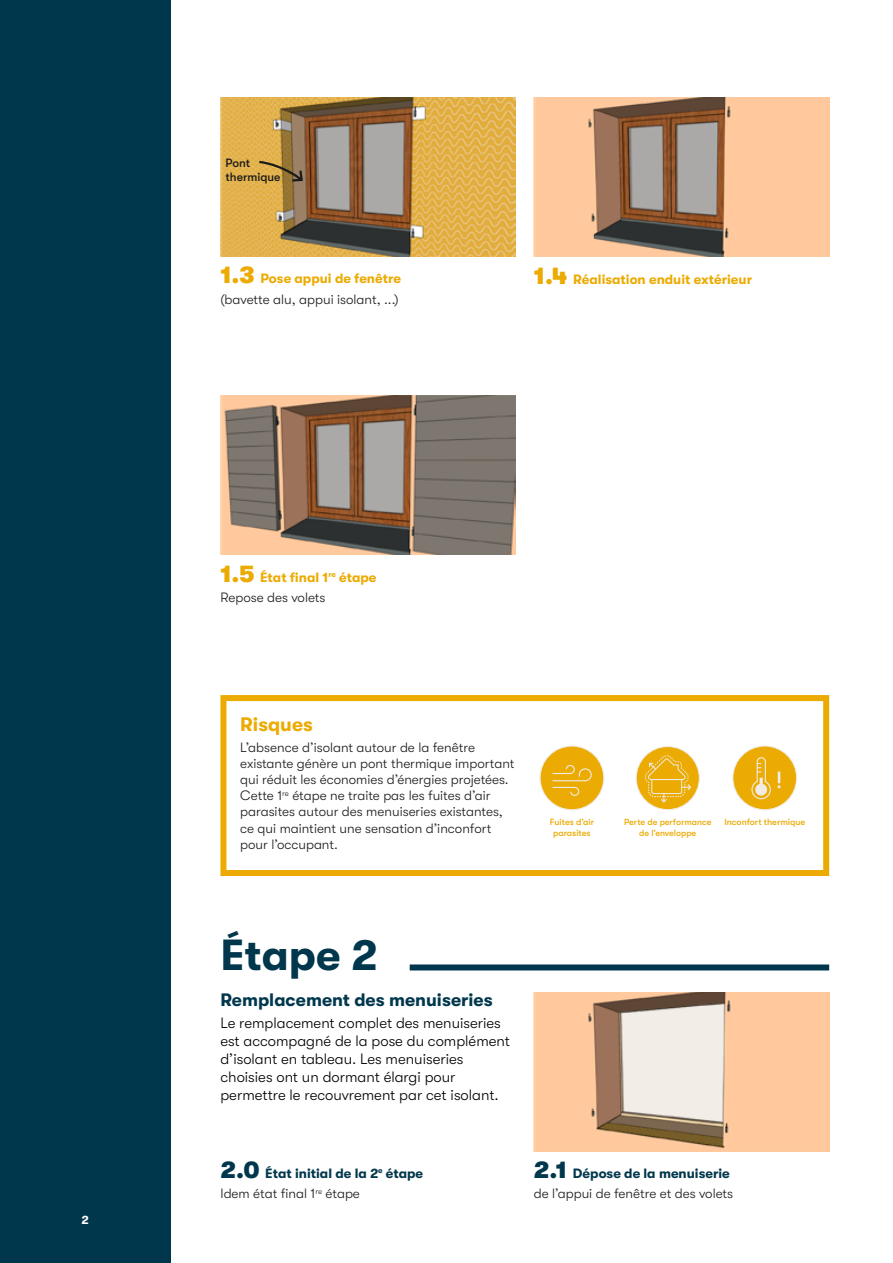
<style>
.page{position:relative;width:893px;height:1263px;background:#fff}
.page>*{position:absolute;margin:0;border:0;box-sizing:border-box;transform-origin:0 0}
.t1{font:700 43.5px "GT Walsheim";color:#00374c}
.t2{font:700 19.5px "GT Walsheim";color:#ecab03}
.t3{font:700 18px "GT Walsheim";color:#00374c}
.t4{font:300 15px/18px "GT Walsheim";color:#000}
.t5{font:300 13.5px/16.2px "GT Walsheim";color:#1b1b1a}
.t6{font:700 13.5px/20.4px "GT Walsheim";color:#ecab03}
.t7{font:700 13.5px/20.4px "GT Walsheim";color:#00374c}
.t8{font:500 12px/14.4px "GT Walsheim";color:#1b1b1a}
.t9{font:700 12px "GT Walsheim";color:#fff}
.t10{font:500 9px/11.2px "GT Walsheim";color:#ecab03;text-align:center}
.t11{font:500 8.85px/11.1px "GT Walsheim";color:#ecab03;text-align:center}
.s1{font-weight:900;font-size:24px;color:#ecab03}
.s2{font-weight:700;color:#ecab03}
.s3{font-weight:900;font-size:24px}
.s4{font-weight:300;color:#1b1b1a}
.s5{font-weight:900;font-size:24px;color:#00374c}
.s6{font-weight:700;color:#00374c}
</style>
<div class="page">
<div style="left:0;top:0;width:170px;height:1263px;background:#00374c"></div>
<img style="left:534px;top:992px;width:295px;height:159px">
<img style="left:220px;top:97px;width:296px;height:159px">
<img style="left:534px;top:98px;width:295px;height:159px">
<img style="left:220px;top:396px;width:296px;height:159px">
<div style="left:410px;top:964px;width:419px;height:6px;background:#00374c"></div>
<div style="left:220px;top:695px;width:609px;height:181px;border:6px solid #ecab03"></div>
<div style="left:540px;top:746px;width:64px;height:64px;background:#ecab03;border-radius:50%"></div>
<div style="left:539px;top:745px;width:65px;height:65px;border:1px solid #f0ece5;border-radius:50%"></div>
<svg style="left:552px;top:764px;width:40px;height:32px"></svg>
<svg style="left:636px;top:746px;width:63px;height:64px"></svg>
<div style="left:636px;top:746px;width:64px;height:64px;border:1px solid #f0ece5;border-radius:50%"></div>
<svg style="left:645px;top:755px;width:47px;height:48px;background:#ecb321"></svg>
<div style="left:733px;top:746px;width:64px;height:64px;background:#ecab03;border-radius:50%"></div>
<div style="left:732px;top:745px;width:65px;height:65px;border:1px solid #f0ece5;border-radius:50%"></div>
<svg style="left:777px;top:771px;width:3px;height:17px"></svg>
<svg style="left:751px;top:757px;width:20px;height:43px"></svg>
<svg style="left:257px;top:159px;width:47px;height:24px"></svg>
<p class="t9" style="left:81px;top:1213px;width:9px">2</p>
<p class="t8" style="left:226px;top:155px;width:57px">Pont thermique</p>
<p class="t5" style="left:220px;top:269px;width:182px;line-height:20.4px"><span class="s1">1.3</span> <span class="s2">Pose appui de fenêtre </span>(bavette alu, appui isolant, ...)</p>
<p class="t6" style="left:534px;top:269px;width:220px"><span class="s3">1.4</span> Réalisation enduit extérieur</p>
<p class="t6" style="left:220px;top:567px;width:158px"><span class="s3">1.5</span> État final 1<sup>re</sup> étape<br><span class="s4">Repose des volets</span></p>
<h2 class="t2" style="left:240px;top:713px;width:74px">Risques</h2>
<p class="t5" style="left:240px;top:739px;width:276px">L’absence d’isolant autour de la fenêtre existante génère un pont thermique important qui réduit les économies d’énergies projetées.<br>Cette 1<sup>re</sup> étape ne traite pas les fuites d’air parasites autour des menuiseries existantes, ce qui maintient une sensation d’inconfort pour l’occupant.</p>
<h1 class="t1" style="left:220px;top:931px;width:159px">Étape 2</h1>
<h3 class="t3" style="left:220px;top:989px;width:274px">Remplacement des menuiseries</h3>
<p class="t4" style="left:220px;top:1014px;width:291px">Le remplacement complet des menuiseries est accompagné de la pose du complément d’isolant en tableau. Les menuiseries choisies ont un dormant élargi pour permettre le recouvrement par cet isolant.</p>
<p class="t10" style="left:550px;top:816px;width:46px">Fuites d’air parasites</p>
<p class="t11" style="left:624px;top:816px;width:89px">Perte de performance de l’enveloppe</p>
<p class="t10" style="left:724px;top:816px;width:82px">Inconfort thermique</p>
<p class="t7" style="left:220px;top:1163px;width:204px"><span class="s3">2.0</span> État initial de la 2<sup>e</sup> étape<br><span class="s4">Idem état final 1</span><sup>re</sup> <span class="s4">étape</span></p>
<p class="t5" style="left:534px;top:1163px;width:201px;line-height:20.4px"><span class="s5">2.1</span> <span class="s6">Dépose de la menuiserie </span>de l’appui de fenêtre et des volets</p>
</div>
